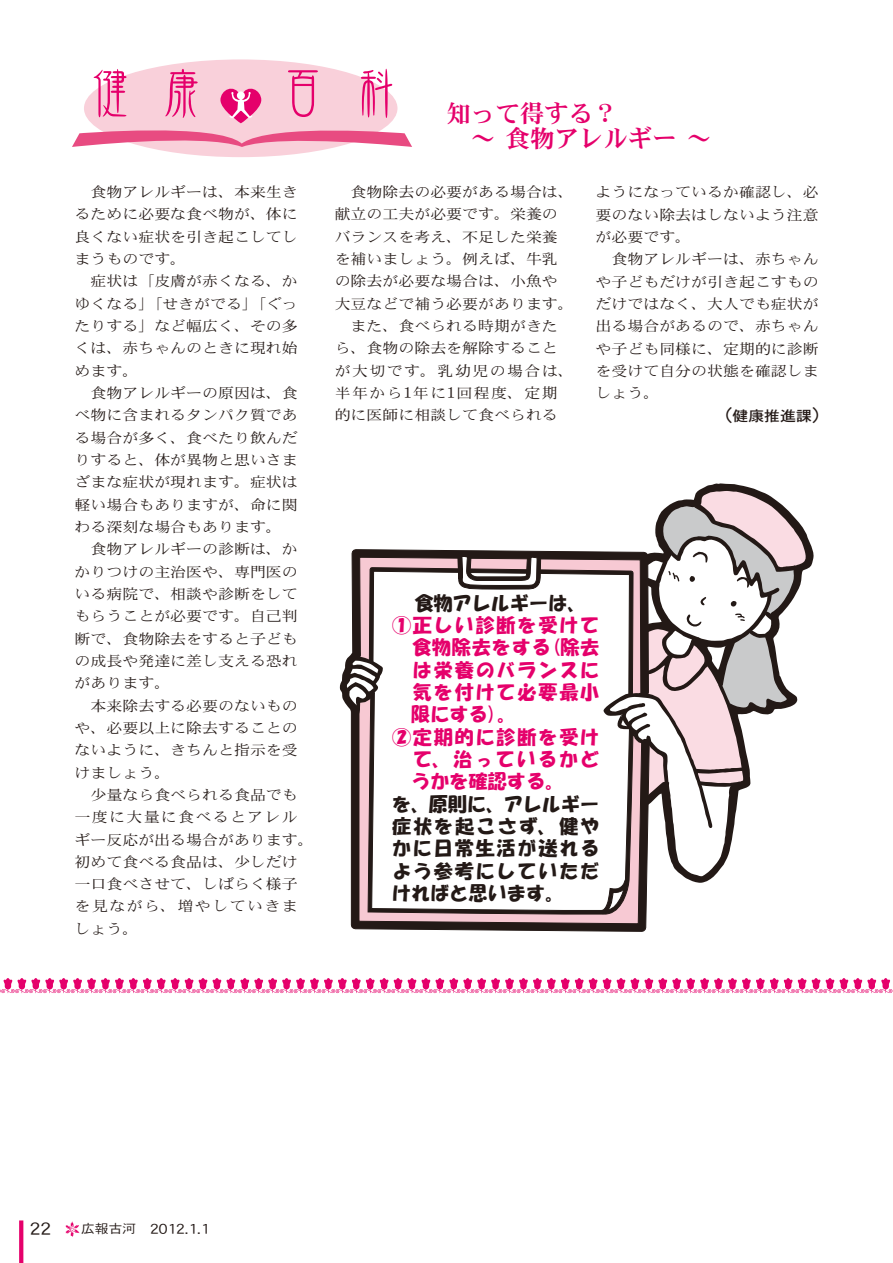
<style>
.page{position:relative;width:893px;height:1263px;background:#fff}
.page>*{position:absolute;margin:0;border:0;box-sizing:border-box;transform-origin:0 0}
.t1{font:24.45px/24.5px "DFHS Mincho Std W7";color:#e5006b}
.t2{font:19.2px/22.4px "HG Soei Kakupoptai";letter-spacing:.095em;color:#e5006b}
.t3{font:19.2px/22.4px "HG Soei Kakupoptai";letter-spacing:.095em;color:#231916;text-align:justify}
.t4{font:19.2px "HG Soei Kakupoptai";color:#231916}
.t5{font:19.2px "DFHS Gothic Std W3";color:#231916;scale:1.11 1}
.t6{font:15.6px "DFHS Gothic Std W3";color:#231916;scale:1.11 1}
.t7{font:14.4px/22.4px "DFHS Mincho Std W3";color:#231916;text-align:justify;scale:1.11 1}
.t8{font:14.4px "DFHS Mincho Std W3";letter-spacing:.09em;color:#231916;scale:1.11 1}
.t9{font:14.4px "DFHS Gothic Std W5";color:#231916;scale:1.11 1}
.s1{font-size:16.5px}
.s2{font-size:18px}
.s3{font-size:12.45px}
</style>
<div class="page">
<svg style="left:0;top:978px;width:893px;height:15px"></svg>
<svg style="left:351px;top:914px;width:296px;height:18px;background:#8c7476"></svg>
<svg style="left:340px;top:486px;width:470px;height:428px"></svg>
<div style="left:84px;top:59px;width:313px;height:98px;background:#f9d0da;border-radius:50%"></div>
<svg style="left:72px;top:69px;width:340px;height:78px"></svg>
<img style="left:65px;top:1222px;width:14px;height:14px">
<svg style="left:19px;top:1220px;width:4px;height:43px"></svg>
<p class="t7" style="left:75px;top:180px;width:203px;text-indent:16px">食物アレルギーは、本来生きるために必要な食べ物が、体に良くない症状を引き起こしてしまうものです。</p>
<p class="t7" style="left:75px;top:270px;width:203px;text-indent:16px">症状は「皮膚が赤くなる、かゆくなる」「せきがでる」「ぐったりする」など幅広く、その多くは、赤ちゃんのときに現れ始めます。</p>
<p class="t7" style="left:75px;top:381px;width:203px;text-indent:16px">食物アレルギーの原因は、食べ物に含まれるタンパク質である場合が多く、食べたり飲んだりすると、体が異物と思いさまざまな症状が現れます。症状は軽い場合もありますが、命に関わる深刻な場合もあります。</p>
<p class="t7" style="left:75px;top:538px;width:203px;text-indent:16px">食物アレルギーの診断は、かかりつけの主治医や、専門医のいる病院で、相談や診断をしてもらうことが必要です。自己判断で、食物除去をすると子どもの成長や発達に差し支える恐れがあります。</p>
<p class="t7" style="left:75px;top:694px;width:203px;text-indent:16px">本来除去する必要のないものや、必要以上に除去することのないように、きちんと指示を受けましょう。</p>
<p class="t7" style="left:75px;top:783px;width:217px;text-align:left;text-indent:16px">少量なら食べられる食品でも一度に大量に食べるとアレルギー反応が出る場合があります。初めて食べる食品は、少しだけ一口食べさせて、しばらく様子を見ながら、増やしていきましょう。</p>
<h1 class="t1" style="left:471px;top:101px;width:242px;text-indent:-24px">知って得する？<br>～食物アレルギー～</h1>
<p class="t7" style="left:351px;top:180px;width:203px">食物除去の必要がある場合は、</p>
<p class="t7" style="left:335px;top:203px;width:203px">献立の工夫が必要です。栄養の</p>
<p class="t7" style="left:335px;top:225px;width:203px">バランスを考え、不足した栄養</p>
<p class="t7" style="left:335px;top:247px;width:203px">を補いましょう。例えば、牛乳</p>
<p class="t7" style="left:335px;top:270px;width:203px">の除去が必要な場合は、小魚や</p>
<p class="t7" style="left:335px;top:292px;width:217px">大豆などで補う必要があります。</p>
<p class="t7" style="left:351px;top:314px;width:188px">また、食べられる時期がきた</p>
<p class="t7" style="left:335px;top:337px;width:203px">ら、食物の除去を解除すること</p>
<p class="t8" style="left:335px;top:363px;width:217px">が大切です。乳幼児の場合は、</p>
<p class="t8" style="left:335px;top:385px;width:203px">半年から<span class="s1">1</span>年に<span class="s1">1</span>回程度、定期</p>
<p class="t7" style="left:335px;top:404px;width:203px">的に医師に相談して食べられる</p>
<p class="t7" style="left:595px;top:181px;width:203px">ようになっているか確認し、必要のない除去はしないよう注意が必要です。</p>
<p class="t7" style="left:595px;top:248px;width:203px;text-indent:16px">食物アレルギーは、赤ちゃんや子どもだけが引き起こすものだけではなく、大人でも症状が出る場合があるので、赤ちゃんや子ども同様に、定期的に診断を受けて自分の状態を確認しましょう。</p>
<p class="t9" style="left:726px;top:408px;width:85px"><span class="s2">(</span>健康推進課<span class="s2">)</span></p>
<h2 class="t4" style="left:414px;top:593px;width:174px">食物アレルギーは、</h2>
<h2 class="t2" style="left:392px;top:614px;width:209px">①正しい診断を受けて　食物除去をする(除去　は栄養のバランスに　気を付けて必要最小　限にする)。<br>②定期的に診断を受け　て、治っているかど　うかを確認する。</h2>
<h2 class="t3" style="left:392px;top:793px;width:209px">を、原則に、アレルギー症状を起こさず、健やかに日常生活が送れるよう参考にしていただければと思います。</h2>
<h2 class="t5" style="left:30px;top:1218px;width:21px">22</h2>
<p class="t6" style="left:81px;top:1220px;width:117px"><span class="s3">広報古河</span> 2012.1.1</p>
</div>
